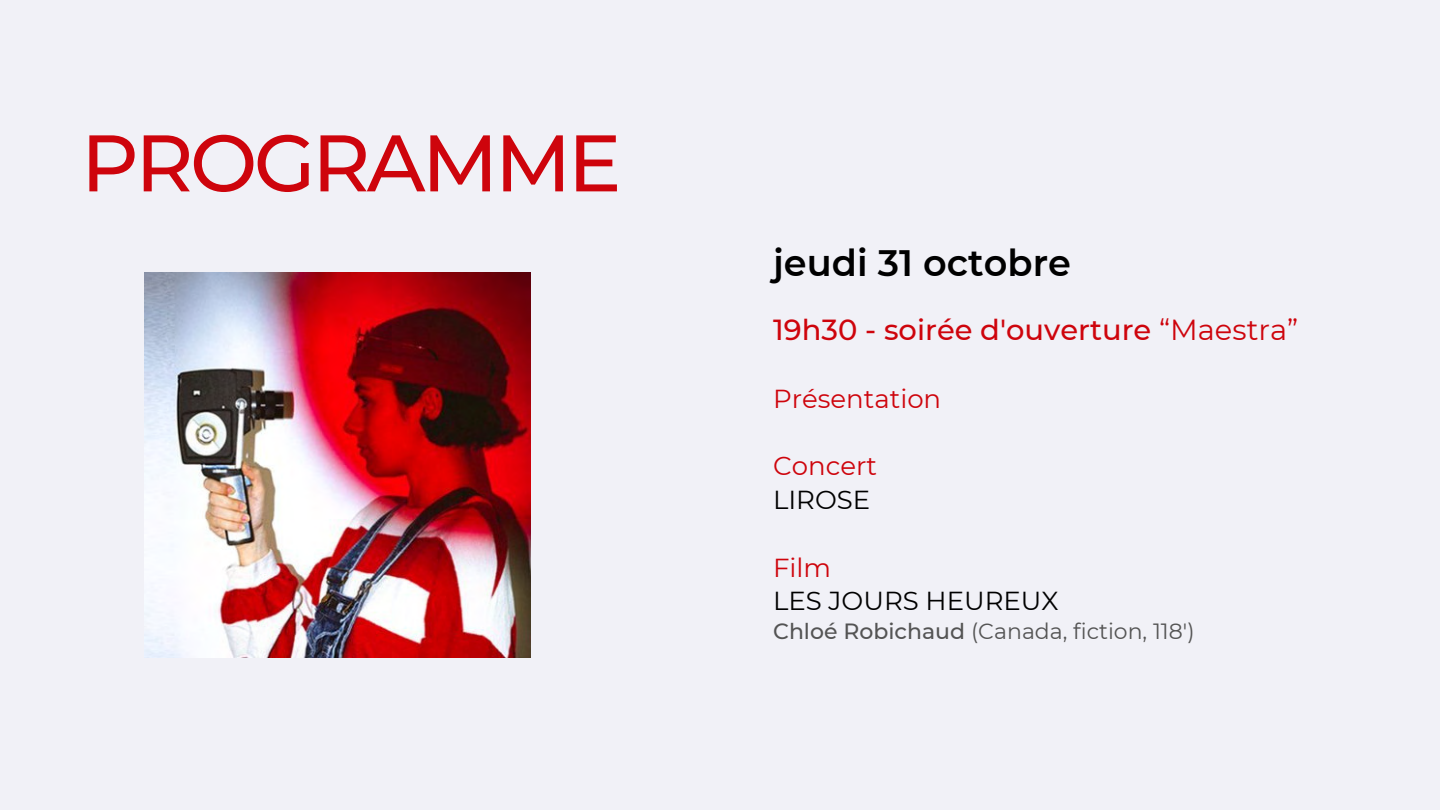
<style>
.page{position:relative;width:1440px;height:810px;background:#f1f1f7}
.page>*{position:absolute;margin:0;border:0;box-sizing:border-box;transform-origin:0 0}
.t1{font:500 80px "Montserrat";letter-spacing:-.045em;color:#ce040c}
.t2{font:600 36.7px "Montserrat";color:#000}
.t3{font:500 29px "Montserrat";color:#ce040c}
.t4{font:26px "Montserrat";color:#ce040c}
.t5{font:26px "Montserrat";color:#000}
.t6{font:22px "Montserrat";color:#545454}
.s1{font-weight:400}
.s2{font-weight:500}
</style>
<div class="page">
<img style="left:145px;top:272px;width:385px;height:386px">
<h2 class="t1" style="left:81px;top:114px;width:542px">PROGRAMME</h2>
<h1 class="t2" style="left:773px;top:240px;width:299px">jeudi 31 octobre</h1>
<h3 class="t3" style="left:773px;top:312px;width:527px">19h30 - soirée d'ouverture <span class="s1">“Maestra”</span></h3>
<p class="t4" style="left:773px;top:383px;width:170px">Présentation</p>
<p class="t4" style="left:773px;top:450px;width:105px">Concert</p>
<p class="t5" style="left:773px;top:484px;width:99px">LIROSE</p>
<p class="t4" style="left:773px;top:551px;width:60px">Film</p>
<p class="t5" style="left:773px;top:585px;width:287px">LES JOURS HEUREUX</p>
<p class="t6" style="left:773px;top:618px;width:423px"><span class="s2">Chloé Robichaud</span> (Canada, fiction, 118')</p>
</div>
